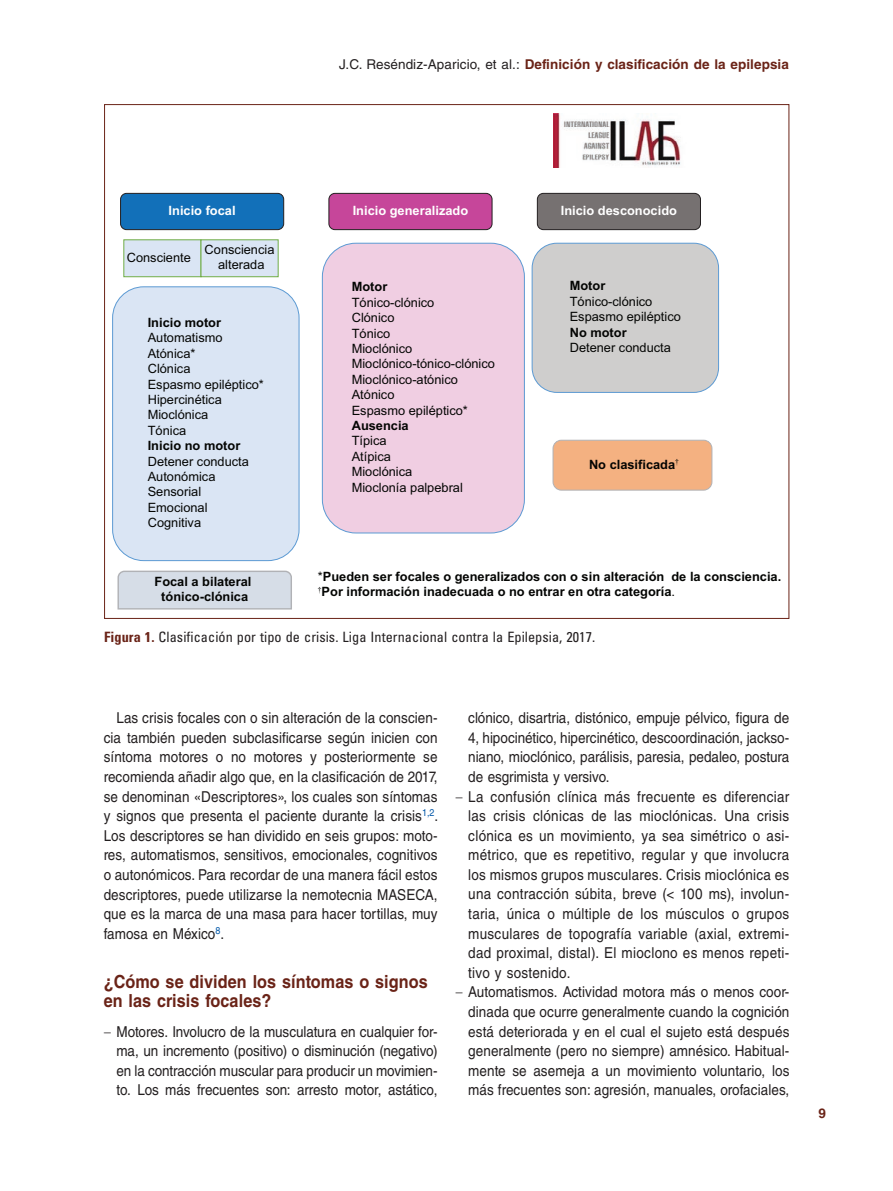
<style>
.page{position:relative;width:893px;height:1191px;background:#fff}
.page>*{position:absolute;margin:0;border:0;box-sizing:border-box;transform-origin:0 0}
.t1{font:700 18px/19.6px "Helvetica LT Std";letter-spacing:.005em;color:#6a2317;scale:.9 1}
.t2{font:15px/19.6px "Helvetica LT Std";letter-spacing:.005em;color:#231f20;text-align:justify;scale:.9 1}
.t3{font:condensed 14.25px "Univers LT Std";letter-spacing:.005em;color:#231f20}
.t4{font:700 13.5px "Helvetica LT Std";letter-spacing:.005em;color:#6a2317}
.t5{font:12.9px/15.5px "Arial";color:#040503}
.t6{font:700 12.9px/15.5px "Arial";color:#040503;text-align:center}
.t7{font:700 12.9px "Arial";color:#fff}
.s1{font-weight:400;color:#231f20}
.s2{font-weight:400}
.s3{font-weight:700;color:#6a2317}
</style>
<div class="page">
<div style="left:121px;top:193px;width:163px;height:37px;background:#1270b9;border-radius:6px"></div>
<div style="left:120px;top:193px;width:164px;height:37px;border:1px solid #231f20;border-radius:6px"></div>
<div style="left:329px;top:193px;width:163px;height:37px;background:#c6469a;border-radius:6px"></div>
<div style="left:329px;top:193px;width:163px;height:37px;border:1px solid #231f20;border-radius:6px"></div>
<div style="left:537px;top:193px;width:163px;height:37px;background:#767171;border-radius:6px"></div>
<div style="left:537px;top:193px;width:164px;height:37px;border:1px solid #231f20;border-radius:6px"></div>
<div style="left:113px;top:287px;width:186px;height:273px;background:#dae5f4;border-radius:31px"></div>
<div style="left:112px;top:286px;width:187px;height:275px;border:1px solid #5c9ad3;border-radius:31px"></div>
<div style="left:322px;top:243px;width:202px;height:290px;background:#f0cee2;border-radius:34px"></div>
<div style="left:322px;top:243px;width:203px;height:290px;border:1px solid #5c9ad3;border-radius:34px"></div>
<div style="left:532px;top:243px;width:187px;height:149px;background:#cfcecd;border-radius:25px"></div>
<div style="left:532px;top:243px;width:187px;height:150px;border:1px solid #5c9ad3;border-radius:25px"></div>
<div style="left:123px;top:239px;width:78px;height:38px;background:#dae5f4;border:1px solid #70ad46"></div>
<div style="left:201px;top:239px;width:77px;height:38px;background:#dae5f4;border:1px solid #70ad46"></div>
<div style="left:553px;top:440px;width:159px;height:50px;background:#f4b181;border-radius:8px"></div>
<div style="left:553px;top:440px;width:159px;height:50px;border:1px solid #b1b2b6;border-radius:8px"></div>
<svg style="left:117px;top:570px;width:175px;height:39px;background:#d4dae3"></svg>
<img style="left:554px;top:113px;width:127px;height:55px">
<p class="t4" style="left:339px;top:56px;width:451px"><span class="s1">J.C. Reséndiz-Aparicio, et al.:</span> Definición y clasificación de la epilepsia</p>
<p class="t7" style="left:169px;top:201px;width:68px">Inicio focal</p>
<p class="t7" style="left:353px;top:201px;width:117px">Inicio generalizado</p>
<p class="t7" style="left:561px;top:201px;width:118px">Inicio desconocido</p>
<p class="t5" style="left:127px;top:250px;width:66px">Consciente</p>
<p class="t5" style="left:205px;top:241px;width:71px;text-align:center">Consciencia alterada</p>
<p class="t6" style="left:148px;top:315px;width:75px">Inicio motor</p>
<p class="t5" style="left:148px;top:330px;width:118px">Automatismo<br>Atónica*<br>Clónica<br>Espasmo epiléptico*<br>Hipercinética<br>Mioclónica<br>Tónica</p>
<p class="t6" style="left:148px;top:438px;width:94px">Inicio no motor</p>
<p class="t5" style="left:148px;top:453px;width:103px">Detener conducta<br>Autonómica<br>Sensorial<br>Emocional<br>Cognitiva</p>
<p class="t6" style="left:352px;top:279px;width:37px">Motor</p>
<p class="t5" style="left:352px;top:294px;width:145px">Tónico-clónico<br>Clónico<br>Tónico<br>Mioclónico<br>Mioclónico-tónico-clónico<br>Mioclónico-atónico<br>Atónico<br>Espasmo epiléptico*</p>
<p class="t6" style="left:352px;top:418px;width:59px">Ausencia</p>
<p class="t5" style="left:352px;top:433px;width:113px">Típica<br>Atípica<br>Mioclónica<br>Mioclonía palpebral</p>
<p class="t6" style="left:570px;top:278px;width:37px">Motor</p>
<p class="t5" style="left:570px;top:293px;width:113px">Tónico-clónico<br>Espasmo epiléptico</p>
<p class="t6" style="left:570px;top:324px;width:58px">No motor</p>
<p class="t5" style="left:570px;top:340px;width:103px">Detener conducta</p>
<p class="t6" style="left:589px;top:456px;width:91px">No clasificada<sup>†</sup></p>
<p class="t6" style="left:154px;top:573px;width:98px">Focal a bilateral tónico-clónica</p>
<p class="t6" style="left:318px;top:569px;width:465px;text-align:left"><span class="s2">*</span>Pueden ser focales o generalizados con o sin alteración de la consciencia. <sup>†</sup>Por información inadecuada o no entrar en otra categoría<span class="s2">.</span></p>
<p class="t3" style="left:104px;top:628px;width:493px"><span class="s3">Figura 1.</span> Clasificación por tipo de crisis. Liga Internacional contra la Epilepsia, 2017.</p>
<p class="t2" style="left:104px;top:708px;width:373px;text-indent:13px">Las crisis focales con o sin alteración de la conscien&shy;cia también pueden subclasificarse según inicien con síntoma motores o no motores y posteriormente se recomienda añadir algo que, en la clasificación de 2017, se denominan «Descriptores», los cuales son síntomas y signos que presenta el paciente durante la crisis<sup>1,2</sup>.<br>Los descriptores se han dividido en seis grupos: moto&shy;res, automatismos, sensitivos, emocionales, cognitivos o autonómicos. Para recordar de una manera fácil estos descriptores, puede utilizarse la nemotecnia MASECA, que es la marca de una masa para hacer tortillas, muy famosa en México<sup>8</sup>.</p>
<p class="t1" style="left:104px;top:971px;width:362px">¿Cómo se dividen los síntomas o signos en las crisis focales?</p>
<p class="t2" style="left:116px;top:1021px;width:358px">Motores. Involucro de la musculatura en cualquier for&shy;ma, un incremento (positivo) o disminución (negativo) en la contracción muscular para producir un movimien&shy;to. Los más frecuentes son: arresto motor, astático,</p>
<p class="t2" style="left:468px;top:708px;width:358px;text-align:left">clónico, disartria, distónico, empuje pélvico, figura de 4, hipocinético, hipercinético, descoordinación, jackso&shy;niano, mioclónico, parálisis, paresia, pedaleo, postura de esgrimista y versivo.<br>La confusión clínica más frecuente es diferenciar las crisis clónicas de las mioclónicas. Una crisis clónica es un movimiento, ya sea simétrico o asi&shy;métrico, que es repetitivo, regular y que involucra los mismos grupos musculares. Crisis mioclónica es una contracción súbita, breve (&lt; 100 ms), involun&shy;taria, única o múltiple de los músculos o grupos musculares de topografía variable (axial, extremi&shy;dad proximal, distal). El mioclono es menos repeti&shy;tivo y sostenido.<br>Automatismos. Actividad motora más o menos coor&shy;dinada que ocurre generalmente cuando la cognición está deteriorada y en el cual el sujeto está después generalmente (pero no siempre) amnésico. Habitual&shy;mente se asemeja a un movimiento voluntario, los más frecuentes son: agresión, manuales, orofaciales,</p>
<p class="t4" style="left:819px;top:1104px;width:9px">9</p>
</div>
